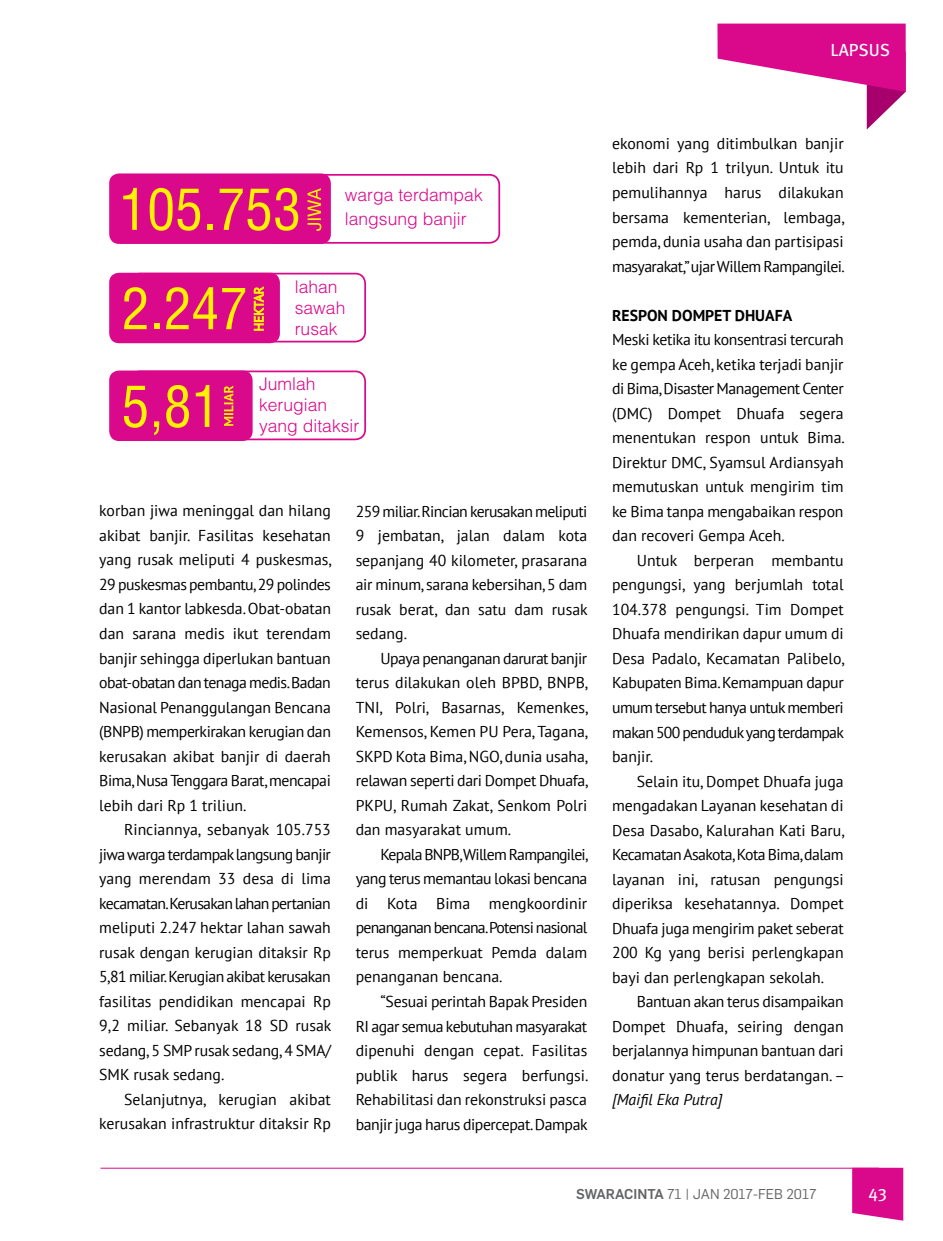
<style>
.page{position:relative;width:943px;height:1241px;background:#fff}
.page>*{position:absolute;margin:0;border:0;box-sizing:border-box;transform-origin:0 0}
.t1{font:condensed 56px "Helvetica LT Std";color:#fff200}
.t2{font:300 17.5px/21px "Helvetica LT Std";color:#da098c}
.t3{font:17.5px "Meta Pro";color:#fff}
.t4{font:15.75px/24.5px "PT Sans";color:#000;text-align:justify}
.t5{font:700 15.75px "PT Sans";color:#000}
.t6{font:italic 15.75px "PT Sans";color:#000}
.t7{font:14px "Flama";color:#636466}
.s1{font-weight:500}
</style>
<div class="page">
<svg style="left:852px;top:1167px;width:51px;height:53px;background:#dc1a94"></svg>
<svg style="left:717px;top:24px;width:188px;height:105px"></svg>
<hr style="left:100px;top:1167px;width:779px;height:1px;background:#da098c">
<div style="left:263px;top:174px;width:237px;height:70px;border:2px solid #da098c;border-radius:10px"></div>
<div style="left:109px;top:173px;width:222px;height:71px;background:#da098c;border-radius:10px"></div>
<svg style="left:307px;top:188px;width:14px;height:43px"></svg>
<div style="left:129px;top:273px;width:237px;height:69px;border:2px solid #da098c;border-radius:10px"></div>
<div style="left:109px;top:273px;width:171px;height:70px;background:#da098c;border-radius:10px"></div>
<svg style="left:254px;top:286px;width:10px;height:45px"></svg>
<div style="left:129px;top:370px;width:237px;height:70px;border:2px solid #da098c;border-radius:10px"></div>
<div style="left:109px;top:370px;width:143px;height:71px;background:#da098c;border-radius:10px"></div>
<svg style="left:224px;top:386px;width:9px;height:40px"></svg>
<p class="t3" style="left:830px;top:39px;width:61px">LAPSUS</p>
<h1 class="t1" style="left:119px;top:174px;width:183px">105.753</h1>
<p class="t2" style="left:345px;top:182px;width:139px;line-height:24.5px">warga terdampak langsung banjir</p>
<h1 class="t1" style="left:122px;top:274px;width:127px">2.247</h1>
<p class="t2" style="left:295px;top:275px;width:52px">lahan sawah rusak</p>
<h1 class="t1" style="left:122px;top:371px;width:99px">5,81</h1>
<p class="t2" style="left:259px;top:373px;width:102px">Jumlah kerugian yang ditaksir</p>
<p class="t4" style="left:99px;top:498px;width:234px">korban jiwa meninggal dan hilang akibat banjir. Fasilitas kesehatan yang rusak meliputi 4 puskesmas, 29 puskesmas pembantu, 29 polindes dan 1 kantor labkesda. Obat-obatan dan sarana medis ikut terendam banjir sehingga diperlukan bantuan obat-obatan dan tenaga medis. Badan Nasional Penanggulangan Bencana (BNPB) memperkirakan kerugian dan kerusakan akibat banjir di daerah Bima, Nusa Tenggara Barat, mencapai lebih dari Rp 1 triliun.</p>
<p class="t4" style="left:99px;top:816px;width:233px;text-indent:25px">Rinciannya, sebanyak 105.753 jiwa warga terdampak langsung banjir yang merendam 33 desa di lima kecamatan.Kerusakan lahan pertanian meliputi 2.247 hektar lahan sawah rusak dengan kerugian ditaksir Rp 5,81 miliar. Kerugian akibat kerusakan fasilitas pendidikan mencapai Rp 9,2 miliar. Sebanyak 18 SD rusak sedang, 5 SMP rusak sedang, 4 SMA/ SMK rusak sedang.</p>
<p class="t4" style="left:99px;top:1086px;width:233px;text-align:right">Selanjutnya, kerugian akibat kerusakan infrastruktur ditaksir Rp</p>
<p class="t4" style="left:356px;top:498px;width:233px">259 miliar. Rincian kerusakan meliputi 9 jembatan, jalan dalam kota sepanjang 40 kilometer, prasarana air minum, sarana kebersihan, 5 dam rusak berat, dan satu dam rusak sedang.</p>
<p class="t4" style="left:356px;top:645px;width:234px;text-indent:25px">Upaya penanganan darurat banjir terus dilakukan oleh BPBD, BNPB, TNI, Polri, Basarnas, Kemenkes, Kemensos, Kemen PU Pera, Tagana, SKPD Kota Bima, NGO, dunia usaha, relawan seperti dari Dompet Dhuafa, PKPU, Rumah Zakat, Senkom Polri dan masyarakat umum.</p>
<p class="t4" style="left:356px;top:841px;width:234px;text-indent:25px">Kepala BNPB,Willem Rampangilei, yang terus memantau lokasi bencana di Kota Bima mengkoordinir penanganan bencana.Potensi nasional terus memperkuat Pemda dalam penanganan bencana.</p>
<p class="t4" style="left:356px;top:988px;width:234px;text-indent:25px">“Sesuai perintah Bapak Presiden RI agar semua kebutuhan masyarakat dipenuhi dengan cepat. Fasilitas publik harus segera berfungsi.<br>Rehabilitasi dan rekonstruksi pasca banjir juga harus dipercepat. Dampak</p>
<p class="t4" style="left:612px;top:131px;width:234px">ekonomi yang ditimbulkan banjir lebih dari Rp 1 trilyun. Untuk itu pemulihannya harus dilakukan bersama kementerian, lembaga, pemda, dunia usaha dan partisipasi masyarakat,” ujar Willem Rampangilei.</p>
<p class="t5" style="left:612px;top:304px;width:182px">RESPON DOMPET DHUAFA</p>
<p class="t4" style="left:612px;top:327px;width:234px">Meski ketika itu konsentrasi tercurah ke gempa Aceh, ketika terjadi banjir di Bima, Disaster Management Center (DMC) Dompet Dhuafa segera menentukan respon untuk Bima.<br>Direktur DMC, Syamsul Ardiansyah memutuskan untuk mengirim tim ke Bima tanpa mengabaikan respon dan recoveri Gempa Aceh.</p>
<p class="t4" style="left:612px;top:547px;width:234px;text-indent:25px">Untuk berperan membantu pengungsi, yang berjumlah total 104.378 pengungsi. Tim Dompet Dhuafa mendirikan dapur umum di Desa Padalo, Kecamatan Palibelo, Kabupaten Bima. Kemampuan dapur umum tersebut hanya untuk memberi makan 500 penduduk yang terdampak banjir.</p>
<p class="t4" style="left:612px;top:768px;width:234px;text-indent:25px">Selain itu, Dompet Dhuafa juga mengadakan Layanan kesehatan di Desa Dasabo, Kalurahan Kati Baru, Kecamatan Asakota, Kota Bima, dalam layanan ini, ratusan pengungsi diperiksa kesehatannya. Dompet Dhuafa juga mengirim paket seberat 200 Kg yang berisi perlengkapan bayi dan perlengkapan sekolah.</p>
<p class="t4" style="left:612px;top:988px;width:234px;text-indent:25px">Bantuan akan terus disampaikan Dompet Dhuafa, seiring dengan berjalannya himpunan bantuan dari donatur yang terus berdatangan. –</p>
<p class="t6" style="left:612px;top:1089px;width:112px">[Maifil Eka Putra]</p>
<p class="t7" style="left:576px;top:1183px;width:242px"><span class="s1">SWARACINTA</span> 71 | JAN 2017-FEB 2017</p>
<p class="t3" style="left:868px;top:1180px;width:20px">43</p>
</div>
